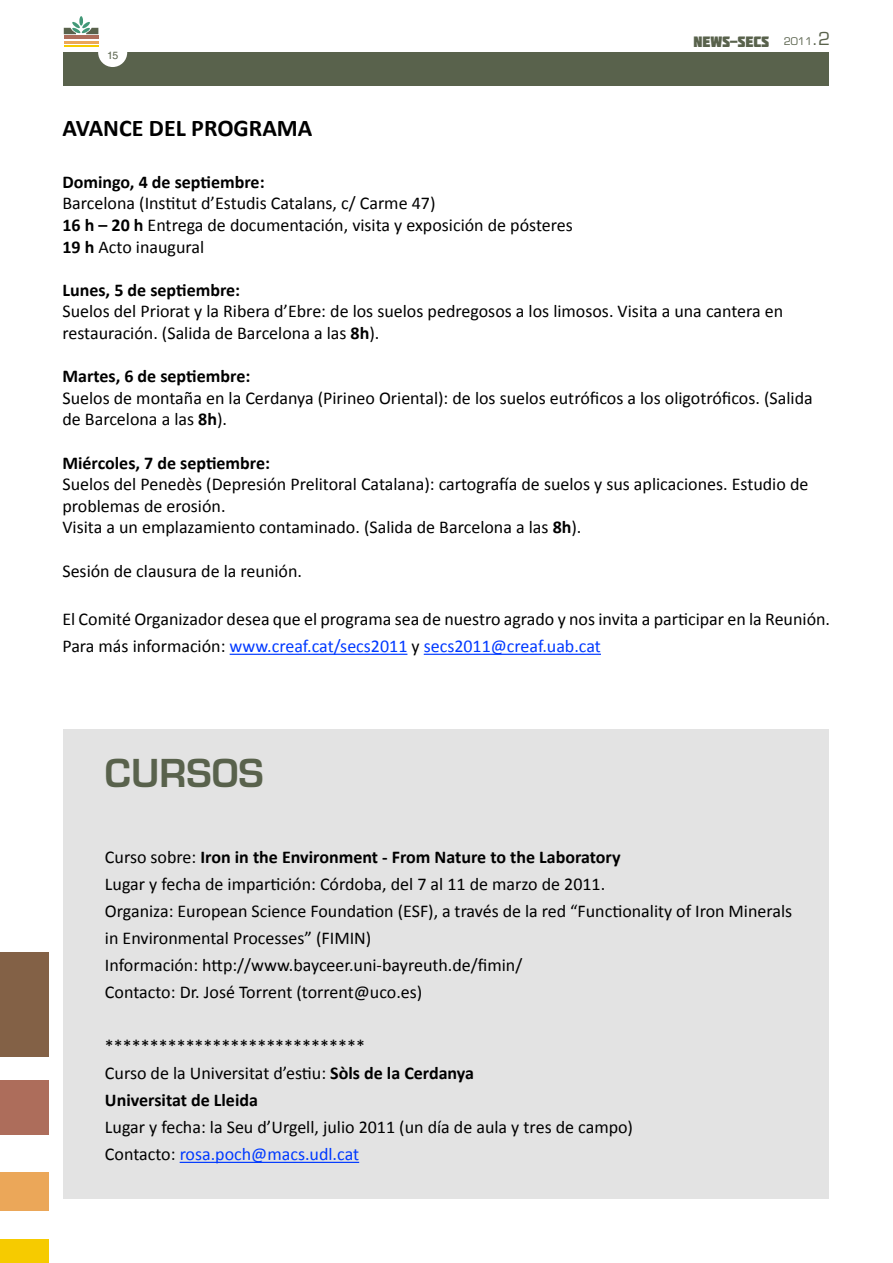
<style>
.page{position:relative;width:893px;height:1263px;background:#fff}
.page>*{position:absolute;margin:0;border:0;box-sizing:border-box;transform-origin:0 0}
.t1{font:600 37.5px "Eurostile";color:#59624c}
.t2{font:700 24px "Calibri";color:#000}
.t3{font:18px/27px "Calibri";color:#000}
.t4{font:700 18px "Calibri";color:#000}
.t5{font:15px "Molot";color:#59624c}
.t6{font:10.5px "Helvetica LT Std";color:#59624c}
.s1{font-family:"Eurostile";font-size:10.2px}
.s2{font-family:"Eurostile";font-size:17.4px}
.s3{font-weight:700}
.s4{color:#0039ff}
</style>
<div class="page">
<div style="left:64px;top:52px;width:765px;height:33px;background:#59624c"></div>
<div style="left:98px;top:38px;width:29px;height:29px;background:#fff;border-radius:50%"></div>
<svg style="left:79px;top:16px;width:4px;height:10px"></svg>
<hr style="left:64px;top:36px;width:34px;height:3px;background:#ad6d5b">
<hr style="left:64px;top:41px;width:34px;height:2px;background:#eba759">
<hr style="left:64px;top:45px;width:34px;height:2px;background:#f6cb00">
<svg style="left:64px;top:21px;width:34px;height:13px"></svg>
<div style="left:0;top:1081px;width:49px;height:54px;background:#ad6d5b"></div>
<div style="left:0;top:1172px;width:49px;height:38px;background:#eba759"></div>
<div style="left:0;top:1239px;width:49px;height:24px;background:#f6cb00"></div>
<div style="left:0;top:952px;width:49px;height:104px;background:#836146"></div>
<div style="left:64px;top:729px;width:765px;height:470px;background:#e3e3e3"></div>
<hr style="left:230px;top:654px;width:177px;height:1px;background:#0039ff">
<hr style="left:424px;top:654px;width:177px;height:1px;background:#0039ff">
<hr style="left:180px;top:1162px;width:179px;height:1px;background:#0039ff">
<p class="t6" style="left:107px;top:49px;width:13px">15</p>
<p class="t5" style="left:693px;top:33px;width:138px">NEWS-SECS <span class="s1">2011</span><span class="s2">.2</span></p>
<h2 class="t2" style="left:62px;top:113px;width:251px">AVANCE DEL PROGRAMA</h2>
<p class="t4" style="left:62px;top:171px;width:204px">Domingo, 4 de septiembre:</p>
<p class="t3" style="left:62px;top:192px;width:512px;line-height:21.6px">Barcelona (Institut d’Estudis Catalans, c/ Carme 47)<br><span class="s3">16 h – 20 h</span> Entrega de documentación, visita y exposición de pósteres<br><span class="s3">19 h</span> Acto inaugural</p>
<p class="t4" style="left:62px;top:279px;width:179px">Lunes, 5 de septiembre:</p>
<p class="t3" style="left:62px;top:300px;width:722px;line-height:21.6px">Suelos del Priorat y la Ribera d’Ebre: de los suelos pedregosos a los limosos. Visita a una cantera en restauración. (Salida de Barcelona a las <span class="s3">8h</span>).</p>
<p class="t4" style="left:62px;top:365px;width:189px">Martes, 6 de septiembre:</p>
<p class="t3" style="left:62px;top:386px;width:752px;line-height:21.6px">Suelos de montaña en la Cerdanya (Pirineo Oriental): de los suelos eutróficos a los oligotróficos. (Salida de Barcelona a las <span class="s3">8h</span>).</p>
<p class="t4" style="left:62px;top:451px;width:209px">Miércoles, 7 de septiembre:</p>
<p class="t3" style="left:62px;top:473px;width:747px;line-height:21.6px">Suelos del Penedès (Depresión Prelitoral Catalana): cartografía de suelos y sus aplicaciones. Estudio de problemas de erosión.<br>Visita a un emplazamiento contaminado. (Salida de Barcelona a las <span class="s3">8h</span>).</p>
<p class="t3" style="left:62px;top:556px;width:241px">Sesión de clausura de la reunión.</p>
<p class="t3" style="left:62px;top:605px;width:769px">El Comité Organizador desea que el programa sea de nuestro agrado y nos invita a participar en la Reunión.<br>Para más información: <span class="s4">www.creaf.cat/secs2011</span> y <span class="s4">secs2011@creaf.uab.cat</span></p>
<h1 class="t1" style="left:105px;top:750px;width:160px">CURSOS</h1>
<p class="t3" style="left:105px;top:843px;width:689px">Curso sobre: <span class="s3">Iron in the Environment - From Nature to the Laboratory<br></span>Lugar y fecha de impartición: Córdoba, del 7 al 11 de marzo de 2011.<br>Organiza: European Science Foundation (ESF), a través de la red “Functionality of Iron Minerals in Environmental Processes” (FIMIN)<br>Información: http://www.bayceer.uni-bayreuth.de/fimin/<br>Contacto: Dr. José Torrent (torrent@uco.es)</p>
<p class="t3" style="left:105px;top:1032px;width:371px">*****************************<br>Curso de la Universitat d’estiu: <span class="s3">Sòls de la Cerdanya<br>Universitat de Lleida</span></p>
<p class="t3" style="left:105px;top:1113px;width:530px">Lugar y fecha: la Seu d’Urgell, julio 2011 (un día de aula y tres de campo)<br>Contacto: <span class="s4">rosa.poch@macs.udl.cat</span></p>
</div>
